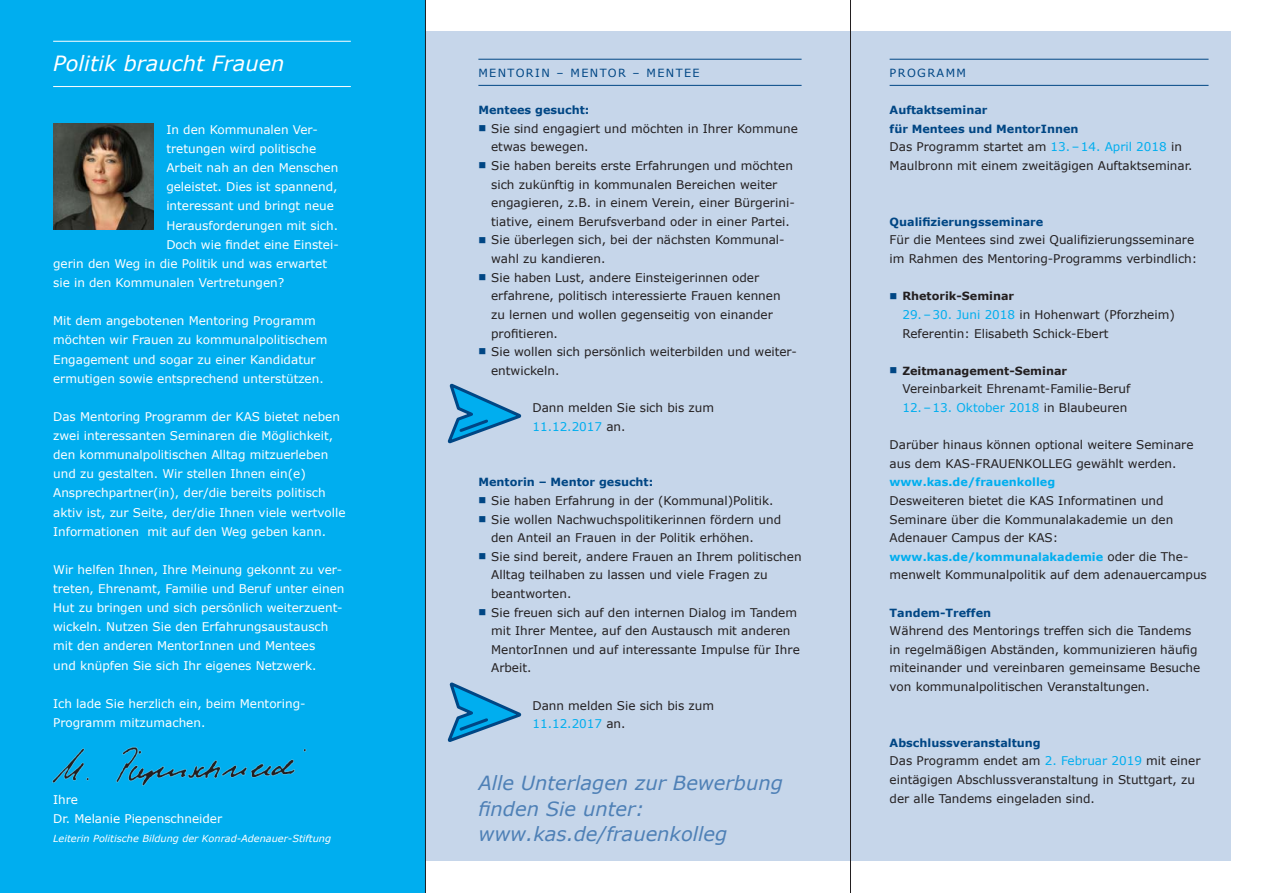
<style>
.page{position:relative;width:1263px;height:893px;background:#fff}
.page>*{position:absolute;margin:0;border:0;box-sizing:border-box;transform-origin:0 0}
.t1{font:italic 21px "Verdana";color:#fff}
.t2{font:italic 19.5px/25.5px "Verdana";color:#4e80b6}
.t3{font:12px/18.6px "Verdana";color:#231f20}
.t4{font:12px/19.2px "Verdana";color:#fff}
.t5{font:700 11.25px/18.6px "Verdana";color:#004684}
.t6{font:700 11.25px "Verdana";color:#00aeef}
.t7{font:700 11.25px "Verdana";color:#231f20}
.t8{font:11.25px "Verdana";letter-spacing:.125em;color:#004684}
.t9{font:italic 9.75px "Verdana";color:#fff}
.s1{color:#004684}
.s2{color:#00aeef}
.s3{font-weight:400;font-size:12px;color:#231f20}
</style>
<div class="page">
<div style="left:425px;top:32px;width:806px;height:829px;background:#c6d6ea"></div>
<div style="left:0;top:0;width:425px;height:893px;background:#00aeef"></div>
<hr style="left:478px;top:59px;width:323px;height:1px;background:#004684">
<hr style="left:478px;top:85px;width:323px;height:1px;background:#004684">
<hr style="left:890px;top:59px;width:318px;height:1px;background:#004684">
<hr style="left:890px;top:85px;width:318px;height:1px;background:#004684">
<hr style="left:53px;top:41px;width:298px;height:1px;background:#fff">
<hr style="left:53px;top:86px;width:298px;height:1px;background:#fff">
<hr style="left:425px;top:0;width:1px;height:893px;background:#231f20">
<hr style="left:850px;top:0;width:1px;height:893px;background:#231f20">
<svg style="left:447px;top:383px;width:75px;height:61px"></svg>
<svg style="left:447px;top:682px;width:75px;height:60px"></svg>
<img style="left:53px;top:123px;width:101px;height:107px">
<img style="left:52px;top:746px;width:255px;height:40px">
<h1 class="t1" style="left:53px;top:50px;width:233px">Politik braucht Frauen</h1>
<p class="t4" style="left:166px;top:120px;width:151px">In den Kommunalen Ver-</p>
<p class="t4" style="left:166px;top:139px;width:151px">tretungen wird politische</p>
<p class="t4" style="left:166px;top:158px;width:174px">Arbeit nah an den Menschen</p>
<p class="t4" style="left:166px;top:177px;width:173px">geleistet. Dies ist spannend,</p>
<p class="t4" style="left:166px;top:196px;width:169px">interessant und bringt neue</p>
<p class="t4" style="left:166px;top:215px;width:173px">Herausforderungen mit sich.</p>
<p class="t4" style="left:166px;top:234px;width:174px">Doch wie findet eine Einstei-</p>
<p class="t4" style="left:53px;top:253px;width:275px">gerin den Weg in die Politik und was erwartet</p>
<p class="t4" style="left:53px;top:273px;width:233px">sie in den Kommunalen Vertretungen?</p>
<p class="t4" style="left:53px;top:311px;width:276px">Mit dem angebotenen Mentoring Programm möchten wir Frauen zu kommunalpolitischem Engagement und sogar zu einer Kandidatur ermutigen sowie entsprechend unterstützen.</p>
<p class="t4" style="left:53px;top:407px;width:294px">Das Mentoring Programm der KAS bietet neben zwei interessanten Seminaren die Möglichkeit, den kommunalpolitischen Alltag mitzuerleben und zu gestalten. Wir stellen Ihnen ein(e)<br>Ansprechpartner(in), der/die bereits politisch aktiv ist, zur Seite, der/die Ihnen viele wertvolle Informationen mit auf den Weg geben kann.</p>
<p class="t4" style="left:53px;top:560px;width:293px">Wir helfen Ihnen, Ihre Meinung gekonnt zu ver&shy;treten, Ehrenamt, Familie und Beruf unter einen Hut zu bringen und sich persönlich weiterzuent&shy;wickeln. N utzen Sie den Erfahrungsaustausch mit den anderen MentorInnen und Mentees<br>und knüpfen Sie sich Ihr eigenes Netzwerk.</p>
<p class="t4" style="left:53px;top:693px;width:254px">Ich lade Sie herzlich ein, beim Mentoring-<br>Programm mitzumachen.</p>
<p class="t4" style="left:53px;top:789px;width:171px">Ihre<br>Dr. Melanie Piepenschneider</p>
<p class="t9" style="left:53px;top:832px;width:280px">Leiterin Politische Bildung der Konrad-Adenauer-Stiftung</p>
<p class="t8" style="left:478px;top:65px;width:214px">Mentorin – Mentor – Mentee</p>
<p class="t5" style="left:478px;top:101px;width:113px">Mentees gesucht:</p>
<p class="t3" style="left:491px;top:119px;width:308px;text-indent:-13px"><span class="s1">■</span> Sie sind engagiert und möchten in Ihrer Kommune etwas bewegen.</p>
<p class="t3" style="left:491px;top:156px;width:305px;text-indent:-13px"><span class="s1">■</span> Sie haben bereits erste Erfahrungen und möchten sich zukünftig in kommunalen Bereichen weiter engagieren, z.B. in einem Verein, einer Bürgerini&shy;tiative, einem Berufsverband oder in einer Partei.</p>
<p class="t3" style="left:491px;top:230px;width:295px;text-indent:-13px"><span class="s1">■</span> Sie überlegen sich, bei der nächsten Kommunal&shy;wahl zu kandieren.</p>
<p class="t3" style="left:491px;top:268px;width:291px;text-indent:-13px"><span class="s1">■</span> Sie haben Lust, andere Einsteigerinnen oder erfahrene, politisch interessierte Frauen kennen zu lernen und wollen gegenseitig von einander profitieren.</p>
<p class="t3" style="left:491px;top:342px;width:307px;text-indent:-13px"><span class="s1">■</span> Sie wollen sich persönlich weiterbilden und weiter&shy;entwickeln.</p>
<p class="t3" style="left:532px;top:398px;width:183px">Dann melden Sie sich bis zum<br><span class="s2">11.12.2017</span> an.</p>
<p class="t5" style="left:478px;top:473px;width:176px">Mentorin – Mentor gesucht:</p>
<p class="t3" style="left:478px;top:491px;width:297px"><span class="s1">■</span> Sie haben Erfahrung in der (Kommunal)Politik.</p>
<p class="t3" style="left:491px;top:509px;width:291px;text-indent:-13px"><span class="s1">■</span> Sie wollen Nachwuchspolitikerinnen fördern und den Anteil an Frauen in der Politik erhöhen.</p>
<p class="t3" style="left:491px;top:547px;width:312px;text-indent:-13px"><span class="s1">■</span> Sie sind bereit, andere Frauen an Ihrem politischen<br>Alltag teilhaben zu lassen und viele Fragen zu beantworten.</p>
<p class="t3" style="left:491px;top:602px;width:310px;text-indent:-13px"><span class="s1">■</span> Sie freuen sich auf den internen Dialog im Tandem mit Ihrer Mentee, auf den Austausch mit anderen MentorInnen und auf interessante Impulse für Ihre Arbeit.</p>
<p class="t3" style="left:532px;top:695px;width:183px">Dann melden Sie sich bis zum<br><span class="s2">11.12.2017</span> an.</p>
<h2 class="t2" style="left:478px;top:769px;width:306px">Alle Unterlagen zur Bewerbung finden Sie unter: www.kas.de/frauenkolleg</h2>
<p class="t8" style="left:890px;top:65px;width:48px">Programm</p>
<p class="t5" style="left:890px;top:101px;width:190px">Auftaktseminar<br>für Mentees und MentorInnen</p>
<p class="t3" style="left:890px;top:137px;width:304px">Das Programm startet am <span class="s2">13.–14. April 2018</span> in<br>Maulbronn mit einem zweitägigen Auftaktseminar.</p>
<p class="t5" style="left:890px;top:212px;width:155px">Qualifizierungsseminare</p>
<p class="t3" style="left:890px;top:230px;width:309px">Für die Mentees sind zwei Qualifizierungsseminare im Rahmen des Mentoring-Programms verbindlich:</p>
<p class="t7" style="left:890px;top:289px;width:126px"><span class="s1">■</span> Rhetorik-Seminar</p>
<p class="t3" style="left:902px;top:305px;width:274px"><span class="s2">29.–30. Juni 2018</span> in Hohenwart (Pforzheim)<br>Referentin: Elisabeth Schick-Ebert</p>
<p class="t7" style="left:890px;top:363px;width:179px"><span class="s1">■</span> Zeitmanagement-Seminar</p>
<p class="t3" style="left:902px;top:379px;width:229px">Vereinbarkeit Ehrenamt-Familie-Beruf<br><span class="s2">12.–13. Oktober 2018</span> in Blaubeuren</p>
<p class="t3" style="left:890px;top:435px;width:305px">Darüber hinaus können optional weitere Seminare aus dem KAS-FRAUENKOLL</p>
<p class="t3" style="left:1055px;top:454px;width:123px">EG gewählt werden.</p>
<p class="t6" style="left:890px;top:475px;width:167px">www.kas.de/frauenkolleg</p>
<p class="t3" style="left:890px;top:491px;width:285px">Desweiteren bietet die KAS Informatinen und<br>Seminare über die Kommunalakademie un den<br>Adenauer Campus der KAS:</p>
<p class="t6" style="left:890px;top:549px;width:300px">www.kas.de/kommunalakademie <span class="s3">oder die The-</span></p>
<p class="t3" style="left:890px;top:565px;width:319px">menwelt Kommunalpolitik auf dem adenauercampus</p>
<p class="t5" style="left:890px;top:603px;width:103px">Tandem-Treffen</p>
<p class="t3" style="left:889px;top:621px;width:312px">Während des Mentorings treffen sich die Tandems in regelmäßigen Abständen, kommunizieren häufig miteinander und vereinbaren gemeinsame Besuche von kommunalpolitischen Veranstaltungen.</p>
<p class="t5" style="left:890px;top:733px;width:153px">Abschlussveranstaltung</p>
<p class="t3" style="left:890px;top:751px;width:312px">Das Programm endet am <span class="s2">2. Februar 2019</span> mit einer eintägigen Abschlussveranstaltung in Stuttgart, zu der alle Tandems eingeladen sind.</p>
</div>
